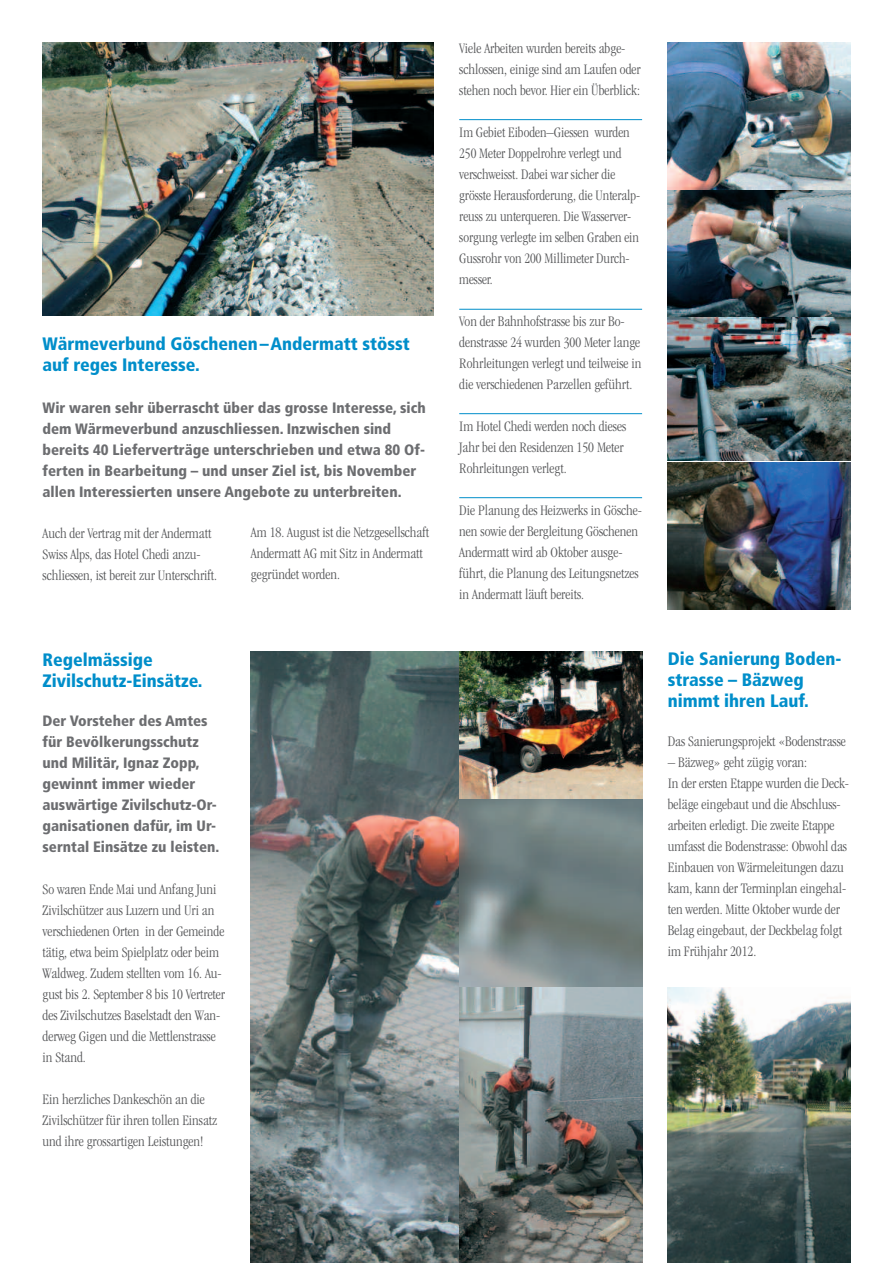
<style>
.page{position:relative;width:893px;height:1263px;background:#fff}
.page>*{position:absolute;margin:0;border:0;box-sizing:border-box;transform-origin:0 0}
.t1{font:900 condensed 18px/21px "Frutiger";color:#008eca}
.t2{font:300 condensed 15px/21px "Garamond";color:#57585a}
.t3{font:900 condensed 15px/21px "Frutiger";color:#6c6d70}
</style>
<div class="page">
<img style="left:251px;top:651px;width:208px;height:612px">
<img style="left:459px;top:799px;width:183px;height:188px">
<img style="left:459px;top:651px;width:183px;height:148px">
<img style="left:459px;top:987px;width:183px;height:276px">
<img style="left:668px;top:43px;width:182px;height:146px">
<img style="left:668px;top:191px;width:182px;height:125px">
<img style="left:667px;top:318px;width:183px;height:291px">
<img style="left:43px;top:43px;width:391px;height:272px">
<img style="left:668px;top:988px;width:182px;height:275px">
<hr style="left:459px;top:119px;width:183px;height:1px;background:#008eca">
<hr style="left:459px;top:309px;width:183px;height:1px;background:#008eca">
<hr style="left:459px;top:413px;width:183px;height:1px;background:#008eca">
<hr style="left:459px;top:497px;width:183px;height:1px;background:#008eca">
<p class="t1" style="left:43px;top:334px;width:369px">Wärmeverbund Göschenen–Andermatt stösst auf reges Interesse.</p>
<p class="t3" style="left:43px;top:398px;width:385px">Wir waren sehr überrascht über das grosse Interesse, sich dem Wärmeverbund anzuschliessen. Inzwischen sind bereits 40 Lieferverträge unterschrieben und etwa 80 Of&shy;ferten in Bearbeitung – und unser Ziel ist, bis November allen Interessierten unsere Angebote zu unterbreiten.</p>
<p class="t2" style="left:43px;top:524px;width:176px">Auch der Vertrag mit der Andermatt<br>Swiss Alps, das Hotel Chedi anzu&shy;schliessen, ist bereit zur Unterschrift.</p>
<p class="t2" style="left:251px;top:523px;width:180px">Am 18. August ist die Netzgesellschaft<br>Andermatt AG mit Sitz in Andermatt gegründet worden.</p>
<p class="t1" style="left:43px;top:650px;width:162px">Regelmässige<br>Zivilschutz-Einsätze.</p>
<p class="t3" style="left:43px;top:711px;width:178px">Der Vorsteher des Amtes für Bevölkerungsschutz und Militär, Ignaz Zopp, gewinnt immer wieder auswärtige Zivilschutz-Or&shy;ganisationen dafür, im Ur&shy;serntal Einsätze zu leisten.</p>
<p class="t2" style="left:43px;top:880px;width:184px">So waren Ende Mai und Anfang Juni Zivilschützer aus Luzern und Uri an verschiedenen Orten in der Gemeinde tätig, etwa beim Spielplatz oder beim Waldweg. Zudem stellten vom 16. Au&shy;gust bis 2. September 8 bis 10 Vertreter des Zivilschutzes Baselstadt den Wan&shy;derweg Gigen und die Mettlenstrasse in Stand.</p>
<p class="t2" style="left:43px;top:1090px;width:176px">Ein herzliches Dankeschön an die<br>Zivilschützer für ihren tollen Einsatz und ihre grossartigen Leistungen!</p>
<p class="t2" style="left:459px;top:39px;width:183px">Viele Arbeiten wurden bereits abge&shy;schlossen, einige sind am Laufen oder stehen noch bevor. Hier ein Überblick:</p>
<p class="t2" style="left:459px;top:123px;width:183px">Im Gebiet Eiboden–Giessen wurden 250 Meter Doppelrohre verlegt und verschweisst. Dabei war sicher die grösste Herausforderung, die Unteralp&shy;reuss zu unterqueren. Die Wasserver&shy;sorgung verlegte im selben Graben ein Gussrohr von 200 Millimeter Durch&shy;messer.</p>
<p class="t2" style="left:459px;top:312px;width:184px">Von der Bahnhofstrasse bis zur Bo&shy;denstrasse 24 wurden 300 Meter lange Rohrleitungen verlegt und teilweise in die verschiedenen Parzellen geführt.</p>
<p class="t2" style="left:459px;top:417px;width:168px">Im Hotel Chedi werden noch dieses<br>Jahr bei den Residenzen 150 Meter<br>Rohrleitungen verlegt.</p>
<p class="t2" style="left:459px;top:501px;width:184px">Die Planung des Heizwerks in Gösche&shy;nen sowie der Bergleitung Göschenen Andermatt wird ab Oktober ausge&shy;führt, die Planung des Leitungsnetzes in Andermatt läuft bereits.</p>
<p class="t1" style="left:668px;top:650px;width:175px">Die Sanierung Boden&shy;strasse – Bäzweg nimmt ihren Lauf.</p>
<p class="t2" style="left:668px;top:732px;width:180px">Das Sanierungsprojekt «Bodenstrasse</p>
<p class="t2" style="left:668px;top:753px;width:183px">– Bäzweg» geht zügig voran:<br>In der ersten Etappe wurden die Deck&shy;beläge eingebaut und die Abschluss&shy;arbeiten erledigt. Die zweite Etappe umfasst die Bodenstrasse: Obwohl das Einbauen von Wärmeleitungen dazu kam, kann der Terminplan eingehal&shy;ten werden. Mitte Oktober wurde der Belag eingebaut, der Deckbelag folgt im Frühjahr 2012.</p>
</div>
